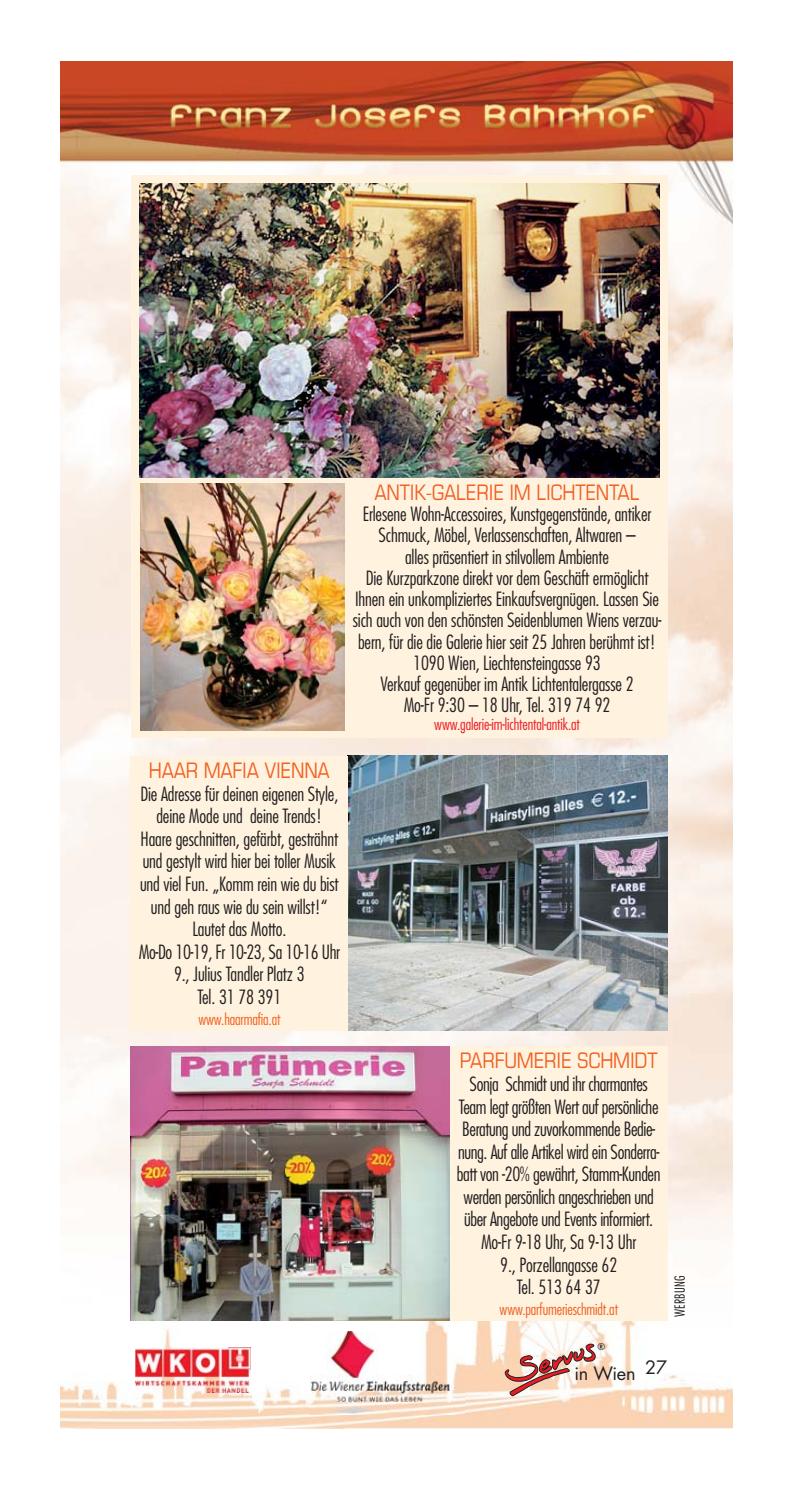
<style>
.page{position:relative;width:798px;height:1499px;background:#fff}
.page>*{position:absolute;margin:0;border:0;box-sizing:border-box;transform-origin:0 0}
.t1{font:condensed 21.38px "Eurostile";letter-spacing:-.01em;color:#f16124}
.t2{font:300 condensed 19.12px/22.5px "Futura";letter-spacing:-.01em;color:#231f20;text-align:center}
.t3{font:18px "Futura";letter-spacing:-.015em;color:#231f20}
.t4{font:300 condensed 15.75px "Futura";letter-spacing:-.01em;color:#f16124}
.t5{font:300 condensed 15.75px "Futura";letter-spacing:-.01em;color:#ed1c24}
.t6{font:300 condensed 13.5px "Futura";letter-spacing:.01em;color:#231f20}
.t7{font:500 9px "Futura";color:#231f20}
</style>
<div class="page">
<img style="left:61px;top:62px;width:671px;height:1367px">
<svg style="left:504px;top:1343px;width:95px;height:53px"></svg>
<img style="left:309px;top:1332px;width:155px;height:82px">
<img style="left:135px;top:1347px;width:115px;height:45px">
<div style="left:131px;top:175px;width:536px;height:563px;background:#fff3df"></div>
<img style="left:139px;top:183px;width:520px;height:294px">
<img style="left:140px;top:484px;width:204px;height:246px">
<img style="left:348px;top:756px;width:318px;height:274px">
<div style="left:131px;top:756px;width:217px;height:274px;background:#fff3df"></div>
<img style="left:131px;top:1046px;width:319px;height:274px">
<div style="left:450px;top:1046px;width:217px;height:274px;background:#fff3df"></div>
<p class="t1" style="left:149px;top:763px;width:182px">HAAR MAFIA VIENNA</p>
<p class="t2" style="left:139px;top:784px;width:203px">Die Adresse für deinen eigenen Style, deine Mode und deine Trends!<br>Haare geschnitten, gefärbt, gesträhnt und gestylt wird hier bei toller Musik und viel Fun. „Komm rein wie du bist und geh raus wie du sein willst!“<br>Lautet das Motto.<br>Mo-Do 10-19, Fr 10-23, Sa 10-16 Uhr<br>9., Julius Tandler Platz 3<br>Tel. 31 78 391</p>
<p class="t4" style="left:198px;top:1012px;width:84px">www.haarmafia.at</p>
<p class="t1" style="left:374px;top:484px;width:266px">ANTIK-GALERIE IM LICHTENTAL</p>
<p class="t2" style="left:352px;top:505px;width:310px;line-height:21.2px">Erlesene Wohn-Accessoires, Kunstgegenstände, antiker Schmuck, Möbel, Verlassenschaften, Altwaren –<br>alles präsentiert in stilvollem Ambiente<br>Die Kurzparkzone direkt vor dem Geschäft ermöglicht Ihnen ein unkompliziertes Einkaufsvergnügen. Lassen Sie sich auch von den schönsten Seidenblumen Wiens verzau&shy;bern, für die die Galerie hier seit 25 Jahren berühmt ist!<br>1090 Wien, Liechtensteingasse 93<br>Verkauf gegenüber im Antik Lichtentalergasse 2<br>Mo-Fr 9:30 – 18 Uhr, Tel. 319 74 92</p>
<p class="t5" style="left:434px;top:718px;width:147px">www.galerie-im-lichtental-antik.at</p>
<p class="t1" style="left:459px;top:1053px;width:199px">PARFUMERIE SCHMIDT</p>
<p class="t2" style="left:456px;top:1074px;width:205px">Sonja Schmidt und ihr charmantes<br>Team legt größten Wert auf persönliche<br>Beratung und zuvorkommende Bedie&shy;nung. Auf alle Artikel wird ein Sonderra&shy;batt von -20% gewährt, Stamm-Kunden werden persönlich angeschrieben und über Angebote und Events informiert.<br>Mo-Fr 9-18 Uhr, Sa 9-13 Uhr<br>9., Porzellangasse 62<br>Tel. 513 64 37</p>
<p class="t4" style="left:499px;top:1302px;width:120px">www.parfumerieschmidt.at</p>
<p class="t7" style="left:597px;top:1342px;width:9px">®</p>
<p class="t6" style="left:673px;top:1317px;width:43px;rotate:-90deg">WERBUNG</p>
<p class="t3" style="left:574px;top:1365px;width:63px">in Wien</p>
<p class="t3" style="left:645px;top:1359px;width:23px">27</p>
</div>
